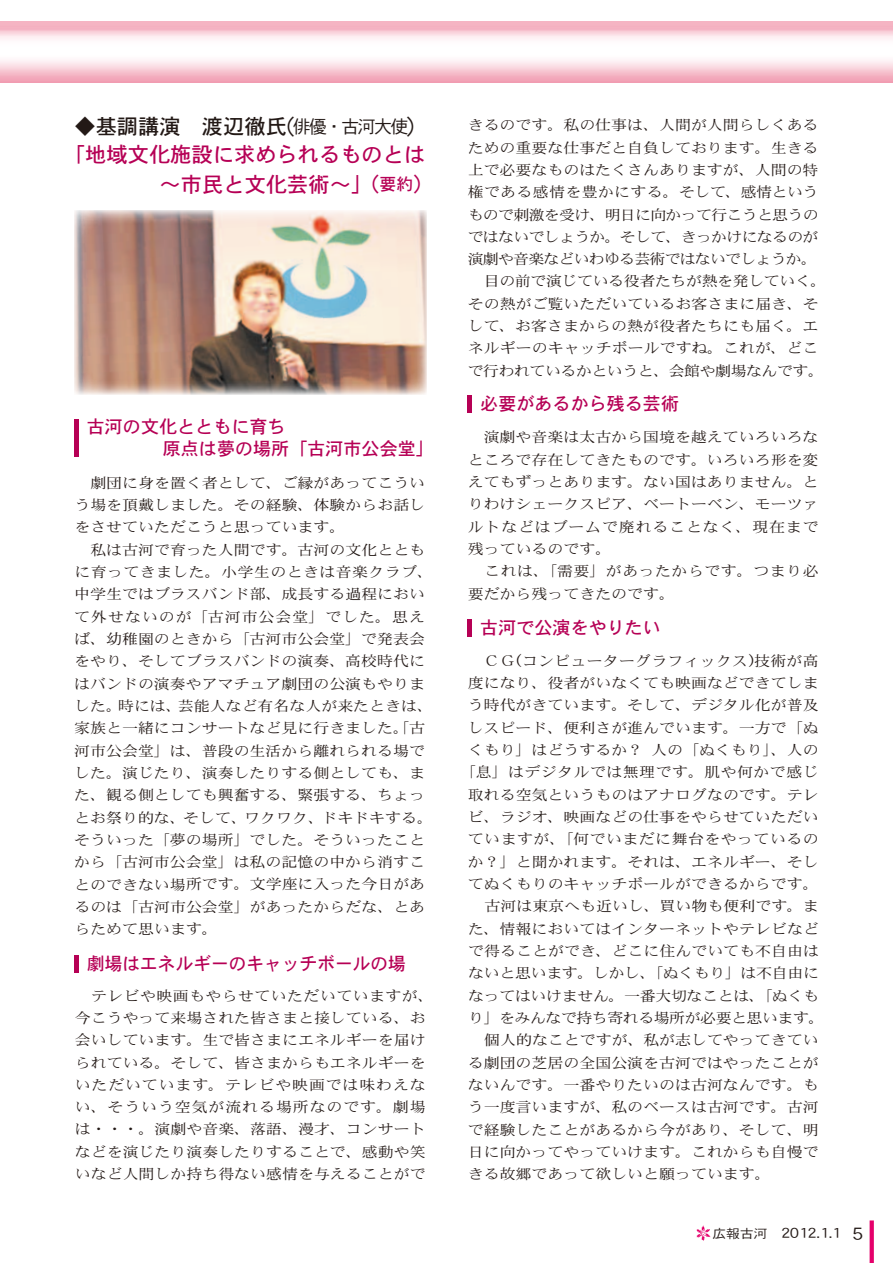
<style>
.page{position:relative;width:893px;height:1263px;background:#fff}
.page>*{position:absolute;margin:0;border:0;box-sizing:border-box;transform-origin:0 0}
.t1{font:21.3px/29.7px "DFHS Gothic Std W5";color:#b60055;text-align:right}
.t2{font:21.3px "DFHS Gothic Std W5";color:#231916}
.t3{font:18px/22.4px "DFHS Gothic Std W5";color:#b60055}
.t4{font:15.6px "DFHS Gothic Std W3";color:#231916;scale:1.11 1}
.t5{font:14.4px/22.4px "DFHS Mincho Std W3";color:#231916;text-align:justify;scale:1.11 1}
.t6{font:14.4px/22.4px "DFHS Mincho Std W3";letter-spacing:.03em;color:#231916;scale:1.11 1}
.t7{font:14.4px "DFHS Mincho Std W3";letter-spacing:-.02em;color:#231916;scale:1.11 1}
.t8{font:14.4px "DFHS Mincho Std W3";letter-spacing:-.03em;color:#231916;scale:1.11 1}
.t9{font:14.4px "DFHS Mincho Std W3";letter-spacing:-.045em;color:#231916;scale:1.11 1}
.t10{font:14.4px "DFHS Mincho Std W3";letter-spacing:-.05em;color:#231916;scale:1.11 1}
.t11{font:14.4px "DFHS Mincho Std W3";letter-spacing:.02em;color:#231916;scale:1.11 1}
.t12{font:14.4px "DFHS Mincho Std W3";letter-spacing:-.025em;color:#231916;scale:1.11 1}
.s1{font-family:"DFHS Gothic Std W3";font-size:22.65px}
.s2{font-family:"DFHS Gothic Std W3";font-size:18px}
.s3{font-size:16.95px}
.s4{font-size:16.5px}
.s5{font-size:12.45px}
.s6{font-size:19.2px}
</style>
<div class="page">
<img style="left:74px;top:210px;width:353px;height:185px">
<div style="left:74px;top:955px;width:5px;height:17px;background:#b60055"></div>
<hr style="left:468px;top:396px;width:4px;height:17px;background:#b60055">
<hr style="left:468px;top:620px;width:4px;height:17px;background:#b60055">
<hr style="left:74px;top:420px;width:4px;height:37px;background:#b60055">
<img style="left:697px;top:1226px;width:14px;height:15px">
<svg style="left:870px;top:1220px;width:4px;height:43px"></svg>
<h1 class="t2" style="left:74px;top:115px;width:341px">◆基調講演 渡辺徹氏<span class="s1">(</span><span class="s2">俳優・古河大使</span><span class="s1">)</span></h1>
<p class="t5" style="left:468px;top:114px;width:318px">きるのです。私の仕事は、人間が人間らしくある</p>
<p class="t5" style="left:468px;top:136px;width:318px">ための重要な仕事だと自負しております。生きる</p>
<p class="t5" style="left:468px;top:158px;width:318px">上で必要なものはたくさんありますが、人間の特</p>
<p class="t11" style="left:468px;top:184px;width:318px">権である感情を豊かにする。そして、感情という</p>
<p class="t9" style="left:468px;top:207px;width:318px">もので刺激を受け、明日に向かって行こうと思うの</p>
<p class="t9" style="left:468px;top:229px;width:318px">ではないでしょうか。そして、きっかけになるのが</p>
<p class="t10" style="left:468px;top:251px;width:316px">演劇や音楽などいわゆる芸術ではないでしょうか。</p>
<p class="t12" style="left:484px;top:273px;width:310px">目の前で演じている役者たちが熱を発していく。</p>
<p class="t5" style="left:468px;top:292px;width:318px">その熱がご覧いただいているお客さまに届き、そ</p>
<p class="t5" style="left:468px;top:315px;width:317px">して、お客さまからの熱が役者たちにも届く。エ</p>
<p class="t5" style="left:468px;top:337px;width:317px">ネルギーのキャッチボールですね。これが、どこ</p>
<p class="t8" style="left:468px;top:363px;width:322px">で行われているかというと、会館や劇場なんです。</p>
<h1 class="t1" style="left:64px;top:139px;width:363px">「地域文化施設に求められるものとは～市民と文化芸術～」(<span class="s3">要約</span>)</h1>
<p class="t3" style="left:163px;top:415px;width:273px;text-indent:-76px">古河の文化とともに育ち<br>原点は夢の場所「古河市公会堂」</p>
<p class="t5" style="left:74px;top:471px;width:318px;text-indent:16px">劇団に身を置く者として、ご縁があってこういう場を頂戴しました。その経験、体験からお話しをさせていただこうと思っています。</p>
<p class="t5" style="left:74px;top:538px;width:325px;text-align:left;text-indent:16px">私は古河で育った人間です。古河の文化とともに育ってきました。小学生のときは音楽クラブ、中学生ではブラスバンド部、成長する過程において外せないのが「古河市公会堂」でした。思えば、幼稚園のときから「古河市公会堂」で発表会をやり、そしてブラスバンドの演奏、高校時代にはバンドの演奏やアマチュア劇団の公演もやりました。時には、芸能人など有名な人が来たときは、家族と一緒にコンサートなど見に行きました。「古河市公会堂」は、普段の生活から離れられる場でした。演じたり、演奏したりする側としても、また、観る側としても興奮する、緊張する、ちょっとお祭り的な、そして、ワクワク、ドキドキする。そういった「夢の場所」でした。そういったことから「古河市公会堂」は私の記憶の中から消すことのできない場所です。文学座に入った今日があるのは「古河市公会堂」があったからだな、とあらためて思います。</p>
<p class="t3" style="left:87px;top:952px;width:320px">劇場はエネルギーのキャッチボールの場</p>
<p class="t5" style="left:75px;top:984px;width:325px;text-align:left;text-indent:16px">テレビや映画もやらせていただいていますが、今こうやって来場された皆さまと接している、お会いしています。生で皆さまにエネルギーを届けられている。そして、皆さまからもエネルギーをいただいています。テレビや映画では味わえない、そういう空気が流れる場所なのです。劇場は・・・。演劇や音楽、落語、漫才、コンサートなどを演じたり演奏したりすることで、感動や笑いなど人間しか持ち得ない感情を与えることがで</p>
<p class="t3" style="left:480px;top:392px;width:200px">必要があるから残る芸術</p>
<p class="t5" style="left:468px;top:426px;width:318px;text-indent:16px">演劇や音楽は太古から国境を越えていろいろなところで存在してきたものです。いろいろ形を変えてもずっとあります。ない国はありません。とりわけシェークスピア、ベートーベン、モーツァルトなどはブームで廃れることなく、現在まで残っているのです。</p>
<p class="t6" style="left:468px;top:560px;width:318px;text-indent:17px">これは、「需要」があったからです。つまり必要だから残ってきたのです。</p>
<p class="t3" style="left:480px;top:616px;width:182px">古河で公演をやりたい</p>
<p class="t5" style="left:484px;top:649px;width:303px">ＣＧ<span class="s4">(</span>コンピューターグラフィックス<span class="s4">)</span>技術が高</p>
<p class="t5" style="left:468px;top:671px;width:318px">度になり、役者がいなくても映画などできてしま</p>
<p class="t5" style="left:468px;top:694px;width:318px">う時代がきています。そして、デジタル化が普及</p>
<p class="t5" style="left:468px;top:716px;width:318px">しスピード、便利さが進んでいます。一方で「ぬ</p>
<p class="t5" style="left:468px;top:738px;width:318px">くもり」はどうするか？人の「ぬくもり」、人の</p>
<p class="t6" style="left:460px;top:761px;width:325px">「息」はデジタルでは無理です。肌や何かで感じ</p>
<p class="t5" style="left:468px;top:783px;width:318px">取れる空気というものはアナログなのです。テレ</p>
<p class="t5" style="left:468px;top:805px;width:318px">ビ、ラジオ、映画などの仕事をやらせていただい</p>
<p class="t6" style="left:468px;top:828px;width:318px">ていますが、「何でいまだに舞台をやっているの</p>
<p class="t5" style="left:468px;top:850px;width:318px">か？」と聞かれます。それは、エネルギー、そし</p>
<p class="t5" style="left:468px;top:872px;width:318px">てぬくもりのキャッチボールができるからです。</p>
<p class="t5" style="left:484px;top:895px;width:303px">古河は東京へも近いし、買い物も便利です。ま</p>
<p class="t5" style="left:468px;top:917px;width:318px">た、情報においてはインターネットやテレビなど</p>
<p class="t5" style="left:468px;top:939px;width:318px">で得ることができ、どこに住んでいても不自由は</p>
<p class="t7" style="left:468px;top:965px;width:317px">ないと思います。しかし、「ぬくもり」は不自由に</p>
<p class="t7" style="left:468px;top:988px;width:318px">なってはいけません。一番大切なことは、「ぬくも</p>
<p class="t8" style="left:468px;top:1010px;width:322px">り」をみんなで持ち寄れる場所が必要と思います。</p>
<p class="t5" style="left:484px;top:1029px;width:303px">個人的なことですが、私が志してやってきてい</p>
<p class="t5" style="left:468px;top:1051px;width:318px">る劇団の芝居の全国公演を古河ではやったことが</p>
<p class="t5" style="left:468px;top:1073px;width:318px">ないんです。一番やりたいのは古河なんです。も</p>
<p class="t5" style="left:468px;top:1096px;width:318px">う一度言いますが、私のベースは古河です。古河</p>
<p class="t5" style="left:468px;top:1118px;width:318px">で経験したことがあるから今があり、そして、明</p>
<p class="t5" style="left:468px;top:1140px;width:318px">日に向かってやっていけます。これからも自慢で</p>
<p class="t5" style="left:468px;top:1162px;width:274px">きる故郷であって欲しいと願っています。</p>
<p class="t4" style="left:712px;top:1224px;width:137px"><span class="s5">広報古河</span> 2012.1.1 <span class="s6">5</span></p>
</div>
